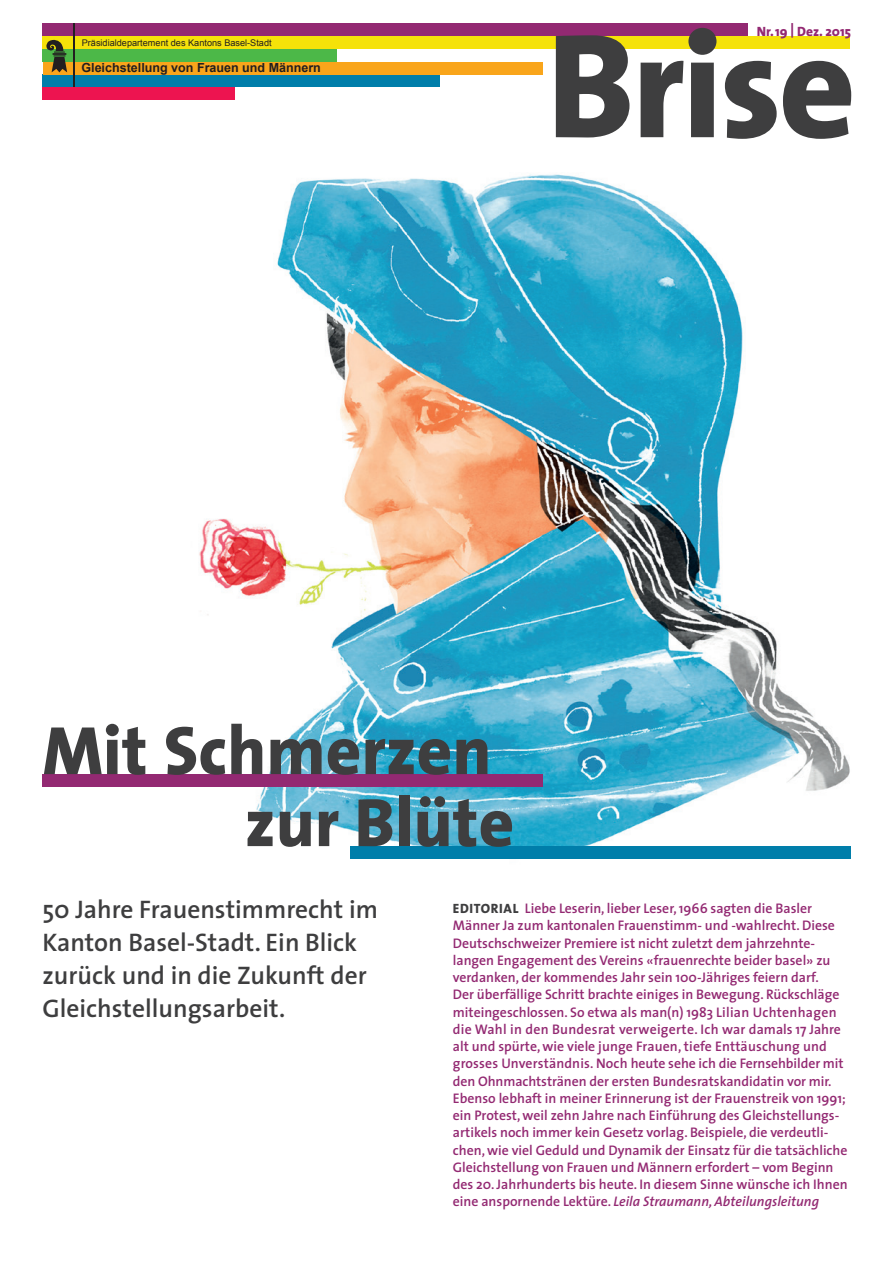
<style>
.page{position:relative;width:893px;height:1263px;background:#fff}
.page>*{position:absolute;margin:0;border:0;box-sizing:border-box;transform-origin:0 0}
.t1{font:800 150px "The Sans";letter-spacing:-.02em;color:#3e3e3f}
.t2{font:800 69px/72px "The Sans";color:#3e3e3f}
.t3{font:600 25.5px/33px "The Sans";color:#3e3e3f}
.t4{font:600 13.95px/17.2px "The Sans";color:#932972}
.t5{font:800 13.5px "The Sans";color:#932972}
.t6{font:800 13.5px "The Sans";letter-spacing:.05em;color:#3e3e3f}
.t7{font:700 12.6px "Arial";color:#231f20}
.t8{font:9.15px "Arial";color:#231f20}
.s1{font-size:14.55px}
.s2{font-style:italic}
</style>
<div class="page">
<img style="left:175px;top:174px;width:676px;height:685px">
<div style="left:43px;top:74px;width:397px;height:13px;background:#007eaa"></div>
<div style="left:43px;top:87px;width:192px;height:13px;background:#ed1450"></div>
<div style="left:43px;top:49px;width:294px;height:13px;background:#4cb848"></div>
<div style="left:43px;top:23px;width:705px;height:13px;background:#932972"></div>
<div style="left:43px;top:36px;width:807px;height:13px;background:#f5e209"></div>
<div style="left:43px;top:62px;width:499px;height:12px;background:#f9a51b"></div>
<svg style="left:46px;top:40px;width:21px;height:32px"></svg>
<hr style="left:73px;top:23px;width:2px;height:64px;background:#231f20">
<div style="left:43px;top:774px;width:500px;height:12px;background:#932972"></div>
<div style="left:350px;top:846px;width:500px;height:12px;background:#007eaa"></div>
<p class="t8" style="left:82px;top:37px;width:191px">Präsidialdepartement des Kantons Basel-Stadt</p>
<p class="t7" style="left:81px;top:59px;width:241px">Gleichstellung von Frauen und Männern</p>
<p class="t5" style="left:757px;top:20px;width:95px">Nr.19 <span class="s1">|</span> Dez. 2015</p>
<h1 class="t1" style="left:547px;top:-40px;width:311px">Brise</h1>
<h2 class="t2" style="left:244px;top:713px;width:271px;text-indent:-202px">Mit Schmerzen zur Blüte</h2>
<p class="t3" style="left:43px;top:892px;width:337px">50 Jahre Frauenstimmrecht im<br>Kanton Basel-Stadt. Ein Blick zurück und in die Zukunft der<br>Gleichstellungsarbeit.</p>
<p class="t4" style="left:453px;top:899px;width:396px;text-indent:72px">Liebe Leserin, lieber Leser, 1966 sagten die Basler Männer Ja zum kantonalen Frauenstimm- und -wahlrecht. Diese Deutschschweizer Premiere ist nicht zuletzt dem jahrzehnte&shy;langen Engagement des Vereins «frauenrechte beider basel» zu verdanken, der kommendes Jahr sein 100-Jähriges feiern darf.<br>Der überfällige Schritt brachte einiges in Bewegung. Rückschläge miteingeschlossen. So etwa als man(n) 1983 Lilian Uchtenhagen die Wahl in den Bundesrat verweigerte. Ich war damals 17 Jahre alt und spürte, wie viele junge Frauen, tiefe Enttäuschung und grosses Unverständnis. Noch heute sehe ich die Fernsehbilder mit den Ohnmachtstränen der ersten Bundesratskandidatin vor mir.<br>Ebenso lebhaft in meiner Erinnerung ist der Frauenstreik von 1991; ein Protest, weil zehn Jahre nach Einführung des Gleichstellungs&shy;artikels noch immer kein Gesetz vorlag. Beispiele, die verdeutli&shy;chen, wie viel Geduld und Dynamik der Einsatz für die tatsächliche Gleichstellung von Frauen und Männern erfordert – vom Beginn des 20. Jahrhunderts bis heute. In diesem Sinne wünsche ich Ihnen eine anspornende Lektüre. <span class="s2">Leila Straumann, Abteilungsleitung</span></p>
<h3 class="t6" style="left:453px;top:897px;width:67px">EDITORIAL</h3>
</div>
